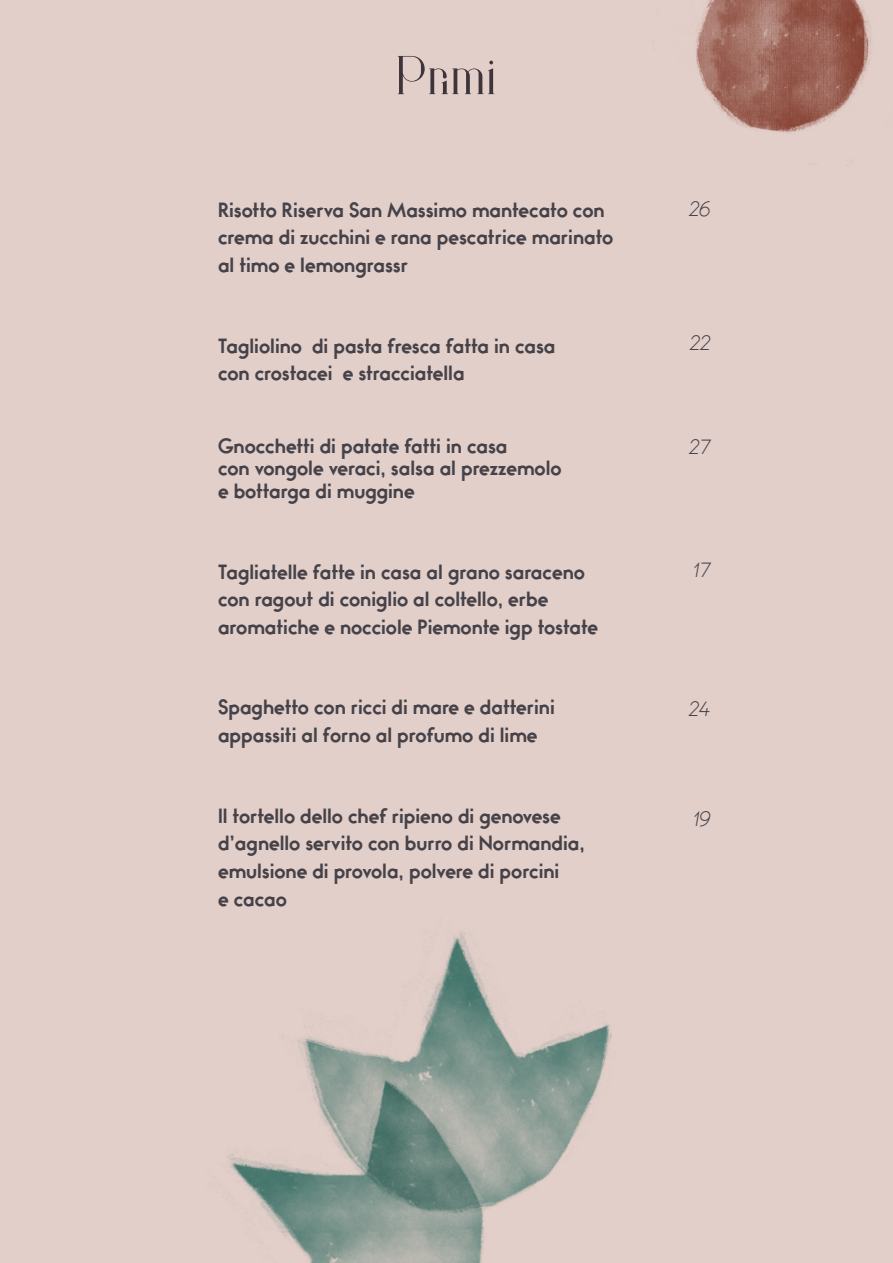
<style>
.page{position:relative;width:893px;height:1263px;background:#e3cfc9}
.page>*{position:absolute;margin:0;border:0;box-sizing:border-box;transform-origin:0 0}
.t1{font:700 52.5px "Bigilla";color:#454249}
.t2{font:700 18px/27.6px "Bambino";color:#454249}
.t3{font:italic 300 18px "Bambino";color:#454249}
</style>
<div class="page">
<img style="left:696px;top:0;width:175px;height:133px">
<img style="left:431px;top:932px;width:181px;height:214px">
<img style="left:227px;top:997px;width:341px;height:266px">
<h1 class="t1" style="left:396px;top:43px;width:102px">Primi</h1>
<p class="t2" style="left:218px;top:197px;width:397px">Risotto Riserva San Massimo mantecato con crema di zucchini e rana pescatrice marinato al timo e lemongrassr</p>
<p class="t2" style="left:218px;top:333px;width:339px">Tagliolino di pasta fresca fatta in casa con crostacei e stracciatella</p>
<p class="t2" style="left:218px;top:435px;width:345px;line-height:22.5px">Gnocchetti di patate fatti in casa<br>con vongole veraci, salsa al prezzemolo e bottarga di muggine</p>
<p class="t2" style="left:218px;top:558px;width:382px">Tagliatelle fatte in casa al grano saraceno con ragout di coniglio al coltello, erbe aromatiche e nocciole Piemonte igp tostate</p>
<p class="t2" style="left:218px;top:694px;width:338px">Spaghetto con ricci di mare e datterini appassiti al forno al profumo di lime</p>
<p class="t2" style="left:218px;top:803px;width:368px">Il tortello dello chef ripieno di genovese d’agnello servito con burro di Normandia, emulsione di provola, polvere di porcini<br>e cacao</p>
<p class="t3" style="left:690px;top:200px;width:23px">26</p>
<p class="t3" style="left:691px;top:333px;width:22px">22</p>
<p class="t3" style="left:690px;top:437px;width:23px">27</p>
<p class="t3" style="left:695px;top:561px;width:18px">17</p>
<p class="t3" style="left:690px;top:699px;width:23px">24</p>
<p class="t3" style="left:695px;top:809px;width:19px">19</p>
</div>
